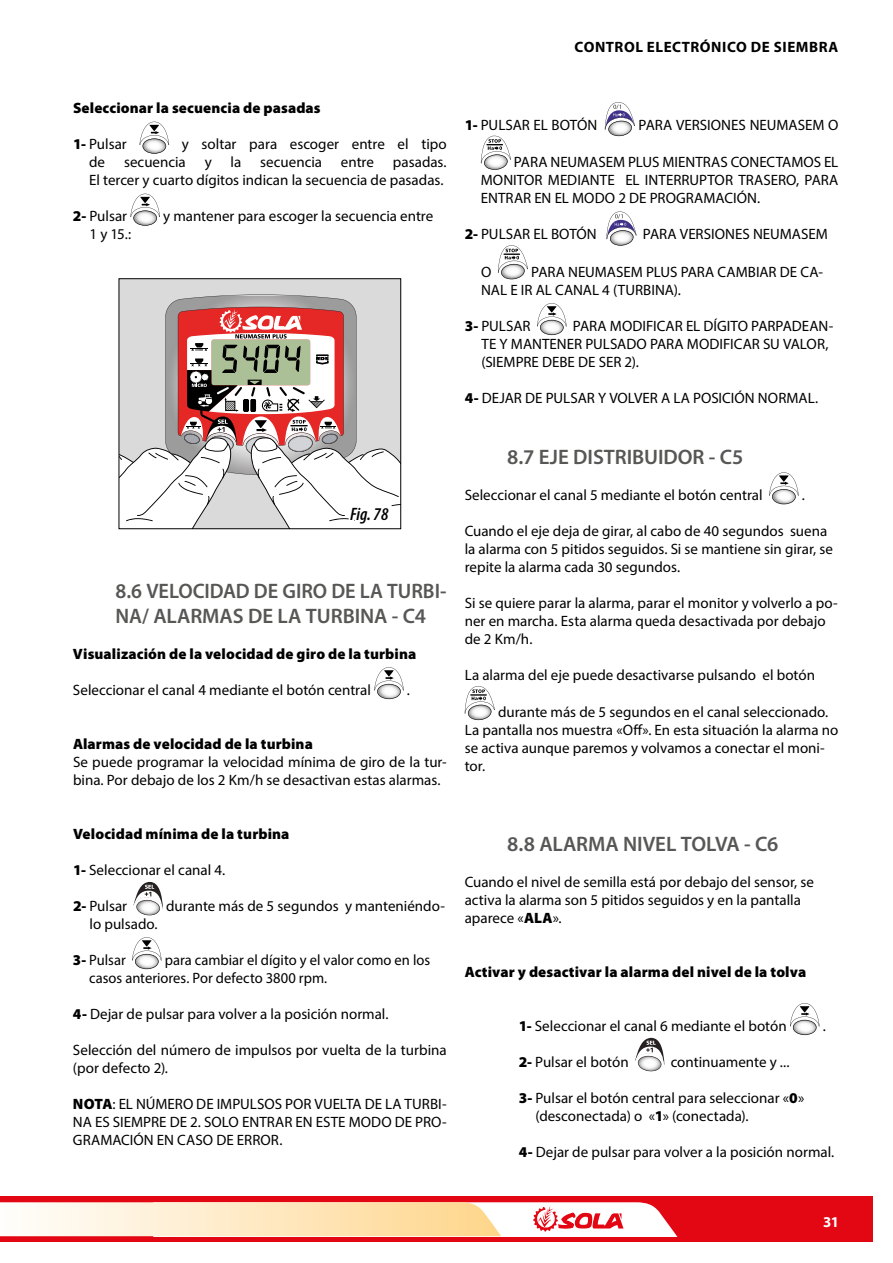
<style>
.page{position:relative;width:893px;height:1263px;background:#fff}
.page>*{position:absolute;margin:0;border:0;box-sizing:border-box;transform-origin:0 0}
.t1{font:600 21px/25.2px "Myriad Pro";letter-spacing:-.005em;color:#575756}
.t2{font:italic 600 condensed 18px "Myriad Pro";color:#000}
.t3{font:15px/18px "Myriad Pro";color:#000}
.t4{font:900 15px "Myriad Pro";letter-spacing:.01em;color:#000}
.t5{font:700 15px "Myriad Pro";letter-spacing:.04em;color:#000}
.t6{font:700 15px "Myriad Pro";color:#fff}
.s1{font-weight:900}
</style>
<div class="page">
<div style="left:0;top:1196px;width:872px;height:45px;background:#e30613"></div>
<svg style="left:0;top:1202px;width:677px;height:34px;background:#fde0c7"></svg>
<svg style="left:140px;top:122px;width:29px;height:32px"></svg>
<svg style="left:130px;top:194px;width:30px;height:32px"></svg>
<svg style="left:118px;top:278px;width:283px;height:251px;background:#b9b9b9"></svg>
<svg style="left:119px;top:294px;width:281px;height:234px"></svg>
<svg style="left:374px;top:667px;width:30px;height:32px"></svg>
<svg style="left:134px;top:882px;width:29px;height:33px"></svg>
<svg style="left:132px;top:937px;width:30px;height:32px"></svg>
<svg style="left:605px;top:102px;width:30px;height:34px"></svg>
<svg style="left:481px;top:136px;width:30px;height:34px"></svg>
<svg style="left:606px;top:212px;width:31px;height:34px"></svg>
<svg style="left:498px;top:245px;width:30px;height:34px"></svg>
<svg style="left:537px;top:303px;width:30px;height:32px"></svg>
<svg style="left:769px;top:472px;width:30px;height:32px"></svg>
<svg style="left:465px;top:686px;width:30px;height:34px"></svg>
<svg style="left:790px;top:1003px;width:29px;height:32px"></svg>
<svg style="left:635px;top:1038px;width:29px;height:33px"></svg>
<p class="t5" style="left:575px;top:38px;width:265px">CONTROL ELECTRÓNICO DE SIEMBRA</p>
<p class="t4" style="left:73px;top:98px;width:249px">Seleccionar la secuencia de pasadas</p>
<p class="t3" style="left:73px;top:135px;width:55px"><span class="s1">1-</span> Pulsar</p>
<p class="t3" style="left:182px;top:135px;width:266px">y soltar para escoger entre el tipo</p>
<p class="t3" style="left:89px;top:153px;width:18px">de</p>
<p class="t3" style="left:124px;top:153px;width:63px">secuencia</p>
<p class="t3" style="left:205px;top:153px;width:9px">y</p>
<p class="t3" style="left:231px;top:153px;width:12px">la</p>
<p class="t3" style="left:260px;top:153px;width:63px">secuencia</p>
<p class="t3" style="left:341px;top:153px;width:35px">entre</p>
<p class="t3" style="left:89px;top:153px;width:359px;text-align:right">pasadas.<br>El tercer y cuarto dígitos indican la secuencia de pasadas.</p>
<p class="t3" style="left:73px;top:207px;width:56px"><span class="s1">2-</span> Pulsar</p>
<p class="t3" style="left:163px;top:207px;width:272px">y mantener para escoger la secuencia entre</p>
<p class="t3" style="left:89px;top:225px;width:43px">1 y 15.:</p>
<p class="t3" style="left:465px;top:115px;width:134px"><span class="s1">1-</span> PULSAR EL BOTÓN</p>
<p class="t3" style="left:639px;top:115px;width:201px">PARA VERSIONES NEUMASEM O</p>
<p class="t3" style="left:481px;top:153px;width:359px;text-align:justify;text-indent:33px">PARA NEUMASEM PLUS MIENTRAS CONECTAMOS EL MONITOR MEDIANTE EL INTERRUPTOR TRASERO, PARA ENTRAR EN EL MODO 2 DE PROGRAMACIÓN.</p>
<p class="t3" style="left:465px;top:225px;width:134px"><span class="s1">2-</span> PULSAR EL BOTÓN</p>
<p class="t3" style="left:643px;top:225px;width:186px">PARA VERSIONES NEUMASEM</p>
<p class="t3" style="left:481px;top:262px;width:12px">O</p>
<p class="t3" style="left:481px;top:262px;width:343px;text-indent:50px">PARA NEUMASEM PLUS PARA CAMBIAR DE CA-<br>NAL E IR AL CANAL 4 (TURBINA).</p>
<p class="t3" style="left:465px;top:316px;width:67px"><span class="s1">3-</span> PULSAR</p>
<p class="t3" style="left:481px;top:316px;width:353px;text-indent:91px">PARA MODIFICAR EL DÍGITO PARPADEAN-<br>TE Y MANTENER PULSADO PARA MODIFICAR SU VALOR, (SIEMPRE DEBE DE SER 2).</p>
<p class="t3" style="left:465px;top:388px;width:355px"><span class="s1">4-</span> DEJAR DE PULSAR Y VOLVER A LA POSICIÓN NORMAL.</p>
<p class="t2" style="left:350px;top:503px;width:40px">Fig. 78</p>
<h1 class="t1" style="left:116px;top:577px;width:333px">8.6 VELOCIDAD DE GIRO DE LA TURBI-<br>NA/ ALARMAS DE LA TURBINA - C4</h1>
<p class="t4" style="left:73px;top:644px;width:345px">Visualización de la velocidad de giro de la turbina</p>
<p class="t3" style="left:73px;top:680px;width:299px">Seleccionar el canal 4 mediante el botón central</p>
<p class="t3" style="left:407px;top:680px;width:5px">.</p>
<p class="t4" style="left:73px;top:734px;width:241px">Alarmas de velocidad de la turbina</p>
<p class="t3" style="left:73px;top:752px;width:375px">Se puede programar la velocidad mínima de giro de la tur&shy;bina. Por debajo de los 2 Km/h se desactivan estas alarmas.</p>
<p class="t4" style="left:73px;top:824px;width:218px">Velocidad mínima de la turbina</p>
<p class="t3" style="left:73px;top:860px;width:154px"><span class="s1">1-</span> Seleccionar el canal 4.</p>
<p class="t3" style="left:73px;top:896px;width:56px"><span class="s1">2-</span> Pulsar</p>
<p class="t3" style="left:166px;top:896px;width:280px">durante más de 5 segundos y manteniéndo-</p>
<p class="t3" style="left:90px;top:914px;width:70px">lo pulsado.</p>
<p class="t3" style="left:73px;top:950px;width:54px"><span class="s1">3-</span> Pulsar</p>
<p class="t3" style="left:89px;top:950px;width:342px;text-indent:75px">para cambiar el dígito y el valor como en los casos anteriores. Por defecto 3800 rpm.</p>
<p class="t3" style="left:73px;top:1004px;width:317px"><span class="s1">4-</span> Dejar de pulsar para volver a la posición normal.</p>
<p class="t3" style="left:73px;top:1040px;width:375px">Selección del número de impulsos por vuelta de la turbina (por defecto 2).</p>
<p class="t3" style="left:73px;top:1094px;width:375px;text-align:justify"><span class="s1">NOTA</span>: EL NÚMERO DE IMPULSOS POR VUELTA DE LA TURBI-NA ES SIEMPRE DE 2. SOLO ENTRAR EN ESTE MODO DE PRO-GRAMACIÓN EN CASO DE ERROR.</p>
<h1 class="t1" style="left:507px;top:444px;width:238px">8.7 EJE DISTRIBUIDOR - C5</h1>
<p class="t3" style="left:465px;top:486px;width:299px">Seleccionar el canal 5 mediante el botón central</p>
<p class="t3" style="left:802px;top:486px;width:5px">.</p>
<p class="t3" style="left:465px;top:522px;width:370px">Cuando el eje deja de girar, al cabo de 40 segundos suena la alarma con 5 pitidos seguidos. Si se mantiene sin girar, se repite la alarma cada 30 segundos.</p>
<p class="t3" style="left:465px;top:594px;width:375px">Si se quiere parar la alarma, parar el monitor y volverlo a po&shy;ner en marcha. Esta alarma queda desactivada por debajo de 2 Km/h.</p>
<p class="t3" style="left:465px;top:666px;width:352px">La alarma del eje puede desactivarse pulsando el botón</p>
<p class="t3" style="left:465px;top:703px;width:375px;text-indent:33px">durante más de 5 segundos en el canal seleccionado.<br>La pantalla nos muestra «Off». En esta situación la alarma no se activa aunque paremos y volvamos a conectar el moni&shy;tor.</p>
<h1 class="t1" style="left:507px;top:830px;width:273px">8.8 ALARMA NIVEL TOLVA - C6</h1>
<p class="t3" style="left:465px;top:872px;width:351px">Cuando el nivel de semilla está por debajo del sensor, se activa la alarma son 5 pitidos seguidos y en la pantalla aparece «<span class="s1">ALA</span>».</p>
<p class="t4" style="left:465px;top:961px;width:343px">Activar y desactivar la alarma del nivel de la tolva</p>
<p class="t3" style="left:519px;top:1016px;width:270px"><span class="s1">1-</span> Seleccionar el canal 6 mediante el botón</p>
<p class="t3" style="left:823px;top:1016px;width:5px">.</p>
<p class="t3" style="left:519px;top:1052px;width:111px"><span class="s1">2-</span> Pulsar el botón</p>
<p class="t3" style="left:671px;top:1052px;width:120px">continuamente y ...</p>
<p class="t3" style="left:535px;top:1088px;width:270px;text-indent:-17px"><span class="s1">3-</span> Pulsar el botón central para seleccionar «<span class="s1">0</span>» (desconectada) o «<span class="s1">1</span>» (conectada).</p>
<p class="t3" style="left:519px;top:1142px;width:317px"><span class="s1">4-</span> Dejar de pulsar para volver a la posición normal.</p>
<p class="t6" style="left:823px;top:1212px;width:18px">31</p>
</div>
